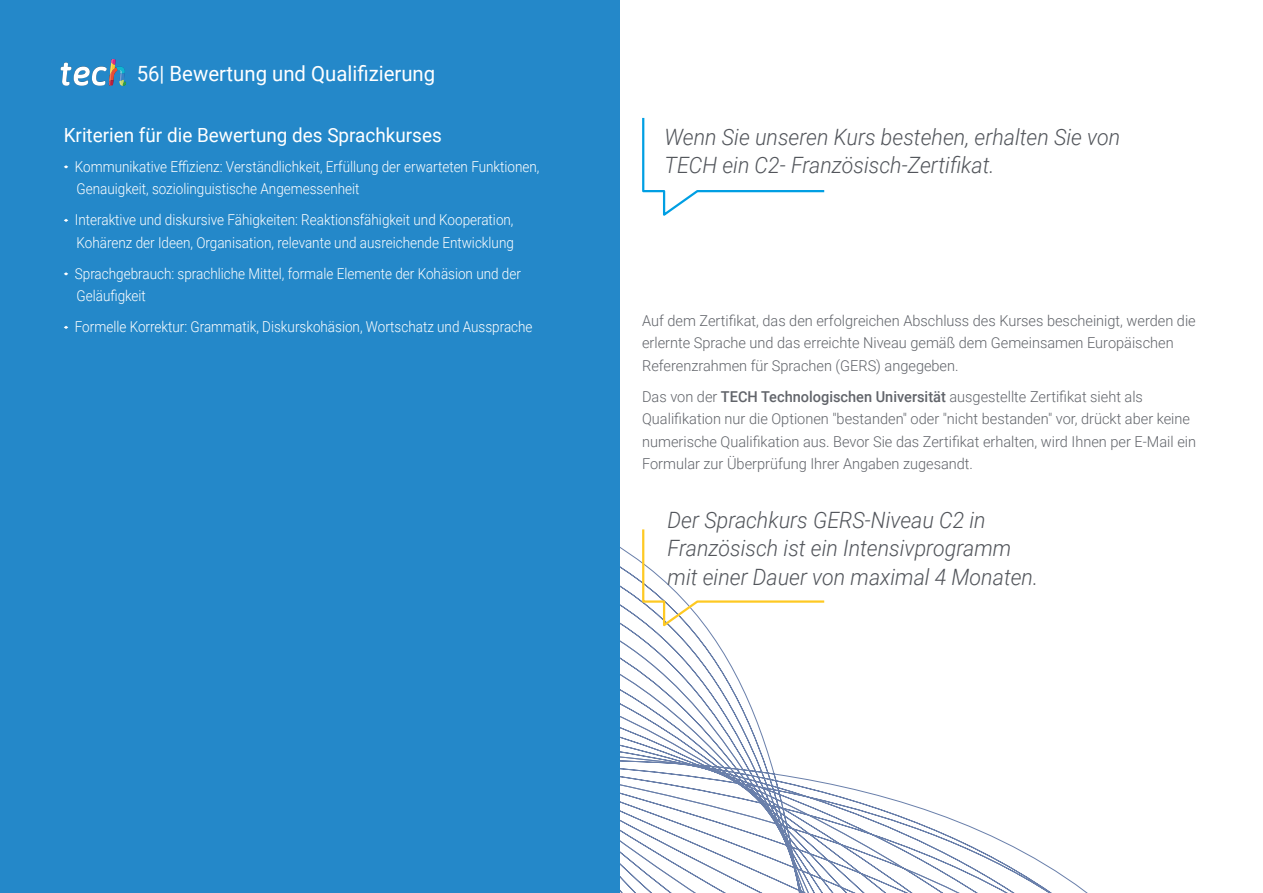
<style>
.page{position:relative;width:1263px;height:893px;background:#fff}
.page>*{position:absolute;margin:0;border:0;box-sizing:border-box;transform-origin:0 0}
.t1{font:italic 300 22.5px/28.5px "Roboto";color:#52555b;scale:.95 1}
.t2{font:21px "Roboto";color:#fff}
.t3{font:19.5px "Roboto";color:#fff}
.t4{font:300 15px/22.5px "Roboto";color:#61646a}
.t5{font:300 15px/22.5px "Roboto";color:#fff;scale:.9 1}
.s1{font-weight:500}
</style>
<div class="page">
<svg style="left:621px;top:547px;width:467px;height:346px"></svg>
<div style="left:0;top:0;width:620px;height:893px;background:#2488c9"></div>
<svg style="left:642px;top:117px;width:183px;height:99px"></svg>
<svg style="left:61px;top:59px;width:65px;height:27px"></svg>
<svg style="left:641px;top:529px;width:185px;height:100px"></svg>
<h2 class="t2" style="left:137px;top:59px;width:300px">56| Bewertung und Qualifizierung</h2>
<h3 class="t3" style="left:64px;top:122px;width:380px">Kriterien für die Bewertung des Sprachkurses</h3>
<p class="t5" style="left:75px;top:154px;width:518px">Kommunikative Effizienz: Verständlichkeit, Erfüllung der erwarteten Funktionen,<br>Genauigkeit, soziolinguistische Angemessenheit</p>
<p class="t5" style="left:75px;top:208px;width:489px">Interaktive und diskursive Fähigkeiten: Reaktionsfähigkeit und Kooperation,<br>Kohärenz der Ideen, Organisation, relevante und ausreichende Entwicklung</p>
<p class="t5" style="left:75px;top:261px;width:497px">Sprachgebrauch: sprachliche Mittel, formale Elemente der Kohäsion und der<br>Geläufigkeit</p>
<p class="t5" style="left:75px;top:315px;width:510px">Formelle Korrektur: Grammatik, Diskurskohäsion, Wortschatz und Aussprache</p>
<h1 class="t1" style="left:664px;top:122px;width:481px">Wenn Sie unseren Kurs bestehen, erhalten Sie von<br>TECH ein C2- Französisch-Zertifikat.</h1>
<p class="t4" style="left:642px;top:309px;width:555px">Auf dem Zertifikat, das den erfolgreichen Abschluss des Kurses bescheinigt, werden die erlernte Sprache und das erreichte Niveau gemäß dem Gemeinsamen Europäischen<br>Referenzrahmen für Sprachen (GERS) angegeben.</p>
<p class="t4" style="left:642px;top:385px;width:555px">Das von der <span class="s1">TECH Technologischen Universität</span> ausgestellte Zertifikat sieht als Qualifikation nur die Optionen "bestanden" oder "nicht bestanden" vor, drückt aber keine numerische Qualifikation aus. Bevor Sie das Zertifikat erhalten, wird Ihnen per E-Mail ein Formular zur Überprüfung Ihrer Angaben zugesandt.</p>
<h1 class="t1" style="left:668px;top:504px;width:391px">Der Sprachkurs GERS-Niveau C2 in<br>Französisch ist ein Intensivprogramm mit einer Dauer von maximal 4 Monaten.</h1>
</div>
